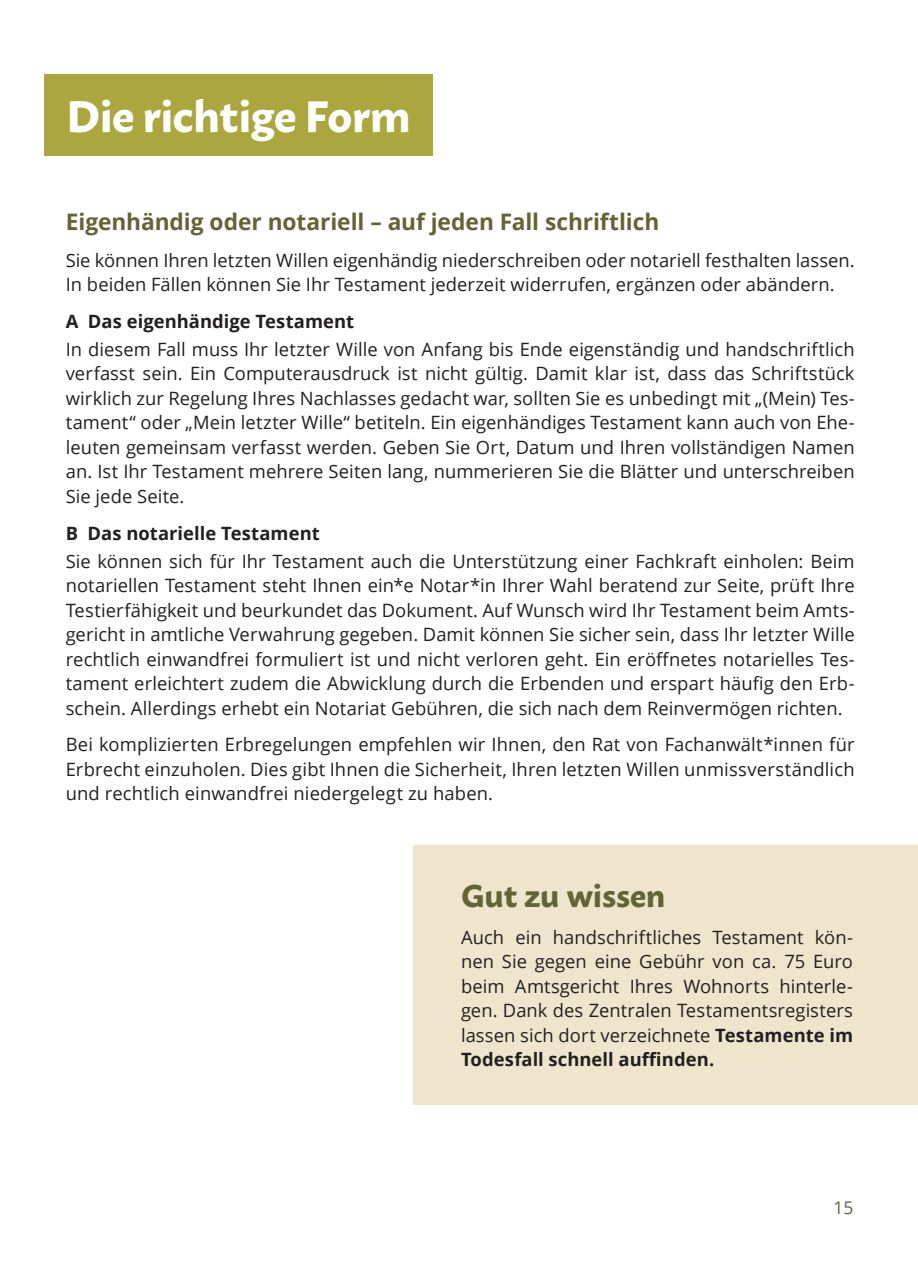
<style>
.page{position:relative;width:918px;height:1265px;background:#fff}
.page>*{position:absolute;margin:0;border:0;box-sizing:border-box;transform-origin:0 0}
.t1{font:700 43.75px "Macho";letter-spacing:-.015em;color:#fff}
.t2{font:700 31.5px "Macho";letter-spacing:-.005em;color:#636436}
.t3{font:700 22.75px "Open Sans";letter-spacing:-.005em;color:#636436}
.t4{font:18.38px/24.5px "Open Sans";letter-spacing:.005em;color:#231f20;text-align:justify}
.t5{font:700 18.38px "Open Sans";letter-spacing:.005em;color:#231f20}
.t6{font:17.5px "Open Sans";color:#636436}
.s1{font-weight:700}
</style>
<div class="page">
<div style="left:44px;top:74px;width:389px;height:82px;background:#aba63d"></div>
<div style="left:414px;top:845px;width:504px;height:260px;background:#efe5cc"></div>
<h1 class="t1" style="left:66px;top:77px;width:346px">Die richtige Form</h1>
<p class="t3" style="left:66px;top:206px;width:595px">Eigenhändig oder notariell – auf jeden Fall schriftlich</p>
<p class="t4" style="left:66px;top:247px;width:790px">Sie können Ihren letzten Willen eigenhändig niederschreiben oder notariell festhalten lassen.<br>In beiden Fällen können Sie Ihr Testament jederzeit widerrufen, ergänzen oder abändern.</p>
<p class="t5" style="left:66px;top:308px;width:290px">A Das eigenhändige Testament</p>
<p class="t4" style="left:66px;top:337px;width:790px">In diesem Fall muss Ihr letzter Wille von Anfang bis Ende eigenständig und handschriftlich verfasst sein. Ein Computerausdruck ist nicht gültig. Damit klar ist, dass das Schriftstück wirklich zur Regelung Ihres Nachlasses gedacht war, sollten Sie es unbedingt mit „(Mein) Tes&shy;tament“ oder „Mein letzter Wille“ betiteln. Ein eigenhändiges Testament kann auch von Ehe&shy;leuten gemeinsam verfasst werden. Geben Sie Ort, Datum und Ihren vollständigen Namen an. Ist Ihr Testament mehrere Seiten lang, nummerieren Sie die Blätter und unterschreiben Sie jede Seite.</p>
<p class="t5" style="left:66px;top:520px;width:255px">B Das notarielle Testament</p>
<p class="t4" style="left:66px;top:548px;width:790px">Sie können sich für Ihr Testament auch die Unterstützung einer Fachkraft einholen: Beim notariellen Testament steht Ihnen ein*e Notar*in Ihrer Wahl beratend zur Seite, prüft Ihre Testierfähigkeit und beurkundet das Dokument. Auf Wunsch wird Ihr Testament beim Amts&shy;gericht in amtliche Verwahrung gegeben. Damit können Sie sicher sein, dass Ihr letzter Wille rechtlich einwandfrei formuliert ist und nicht verloren geht. Ein eröffnetes notarielles Tes&shy;tament erleichtert zudem die Abwicklung durch die Erbenden und erspart häufig den Erb&shy;schein. Allerdings erhebt ein Notariat Gebühren, die sich nach dem Reinvermögen richten.</p>
<p class="t4" style="left:66px;top:732px;width:790px">Bei komplizierten Erbregelungen empfehlen wir Ihnen, den Rat von Fachanwält*innen für Erbrecht einzuholen. Dies gibt Ihnen die Sicherheit, Ihren letzten Willen unmissverständlich und rechtlich einwandfrei niedergelegt zu haben.</p>
<h2 class="t2" style="left:461px;top:867px;width:206px">Gut zu wissen</h2>
<p class="t4" style="left:461px;top:924px;width:393px">Auch ein handschriftliches Testament kön&shy;nen Sie gegen eine Gebühr von ca. 75 Euro beim Amtsgericht Ihres Wohnorts hinterle&shy;gen. Dank des Zentralen Testamentsregisters lassen sich dort verzeichnete <span class="s1">Testamente im Todesfall schnell auffinden.</span></p>
<p class="t6" style="left:833px;top:1196px;width:22px">15</p>
</div>
